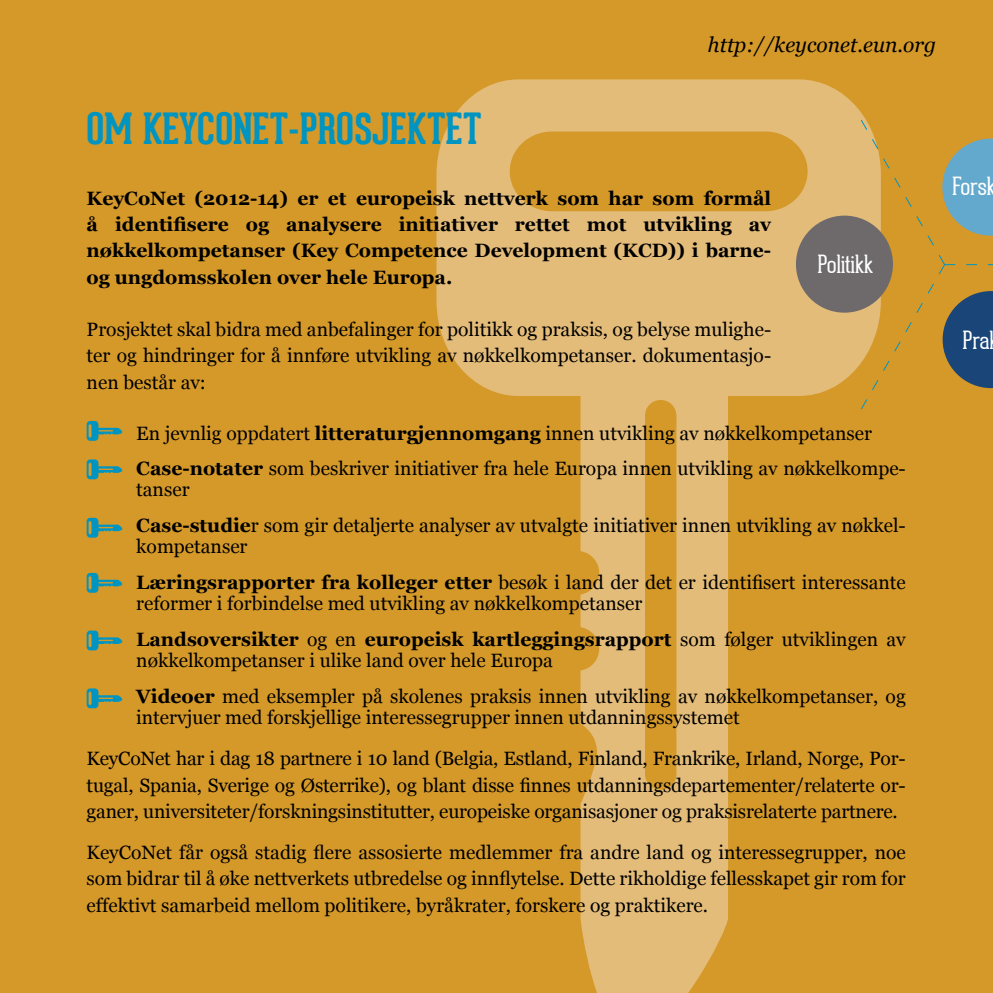
<style>
.page{position:relative;width:993px;height:993px;background:#fff}
.page>*{position:absolute;margin:0;border:0;box-sizing:border-box;transform-origin:0 0}
.t1{font:700 42px "Geared Slab";color:#0094c1}
.t2{font:100 24.5px "Geared Slab";letter-spacing:-.015em;color:#fff}
.t3{font:italic 21px "Georgia";color:#000}
.t4{font:19.25px/26.2px "Georgia";color:#000}
.t5{font:700 19.25px/26.2px "Georgia";color:#000;text-align:justify}
.s1{font-weight:700}
</style>
<div class="page">
<div style="left:0;top:0;width:992px;height:992px;background:#d59929"></div>
<svg style="left:436px;top:79px;width:430px;height:913px"></svg>
<svg style="left:87px;top:421px;width:35px;height:19px"></svg>
<svg style="left:87px;top:459px;width:35px;height:20px"></svg>
<svg style="left:87px;top:517px;width:35px;height:20px"></svg>
<svg style="left:87px;top:572px;width:35px;height:20px"></svg>
<svg style="left:87px;top:630px;width:35px;height:20px"></svg>
<svg style="left:87px;top:688px;width:35px;height:20px"></svg>
<div style="left:795px;top:215px;width:97px;height:97px;background:#6e6a6c;border-radius:50%"></div>
<svg style="left:859px;top:119px;width:133px;height:291px"></svg>
<p class="t3" style="left:707px;top:32px;width:230px">http://keyconet.eun.org</p>
<h1 class="t1" style="left:87px;top:102px;width:232px">OM KEYCONET-PROS</h1>
<h1 class="t1" style="left:372px;top:102px;width:37px">JEKTET</h1>
<p class="t5" style="left:87px;top:185px;width:686px">KeyCoNet (2012-14) er et europeisk nettverk som har som formål å identifisere og analysere initiativer rettet mot utvikling av nøkkelkompetanser (Key Competence Development (KCD)) i barne&shy;og ungdomsskolen over hele Europa.</p>
<p class="t4" style="left:87px;top:316px;width:685px;text-align:justify">Prosjektet skal bidra med anbefalinger for politikk og praksis, og belyse mulighe&shy;ter og hindringer for å innføre utvikling av nøkkelkompetanser. dokumentasjo&shy;nen består av:</p>
<p class="t4" style="left:136px;top:415px;width:770px;line-height:35.9px">En jevnlig oppdatert <span class="s1">litteraturgjennomgang</span> innen utvikling av nøkkelkompetanser<br><span class="s1">Case-notater</span> som beskriver initiativer fra hele Europa innen utvikling av nøkkelkompe-</p>
<p class="t4" style="left:136px;top:471px;width:770px;line-height:35.9px">tanser<br><span class="s1">Case-studie</span>r som gir detaljerte analyser av utvalgte initiativer innen utvikling av nøkkel-</p>
<p class="t4" style="left:136px;top:528px;width:770px;line-height:35.9px">kompetanser<br><span class="s1">Læringsrapporter fra kolleger etter</span> besøk i land der det er identifisert interessante</p>
<p class="t4" style="left:136px;top:585px;width:770px;line-height:35.9px">reformer i forbindelse med utvikling av nøkkelkompetanser<br><span class="s1">Landsoversikter</span> og en <span class="s1">europeisk kartleggingsrapport</span> som følger utviklingen av</p>
<p class="t4" style="left:136px;top:642px;width:770px;line-height:35.9px">nøkkelkompetanser i ulike land over hele Europa<br><span class="s1">Videoer</span> med eksempler på skolenes praksis innen utvikling av nøkkelkompetanser, og</p>
<p class="t4" style="left:87px;top:696px;width:820px;line-height:41.1px;text-indent:50px">intervjuer med forskjellige interessegrupper innen utdanningssystemet<br>KeyCoNet har i dag 18 partnere i 10 land (Belgia, Estland, Finland, Frankrike, Irland, Norge, Por-</p>
<p class="t4" style="left:87px;top:771px;width:820px">tugal, Spania, Sverige og Østerrike), og blant disse finnes utdanningsdepartementer/relaterte or&shy;ganer, universiteter/forskningsinstitutter, europeiske organisasjoner og praksisrelaterte partnere.</p>
<p class="t4" style="left:87px;top:839px;width:820px;text-align:justify">KeyCoNet får også stadig flere assosierte medlemmer fra andre land og interessegrupper, noe som bidrar til å øke nettverkets utbredelse og innflytelse. Dette rikholdige fellesskapet gir rom for effektivt samarbeid mellom politikere, byråkrater, forskere og praktikere.</p>
<p class="t2" style="left:817px;top:250px;width:57px">Politikk</p>
<p class="t2" style="left:951px;top:172px;width:46px">Forsk</p>
<p class="t2" style="left:962px;top:326px;width:29px">Pra</p>
</div>
